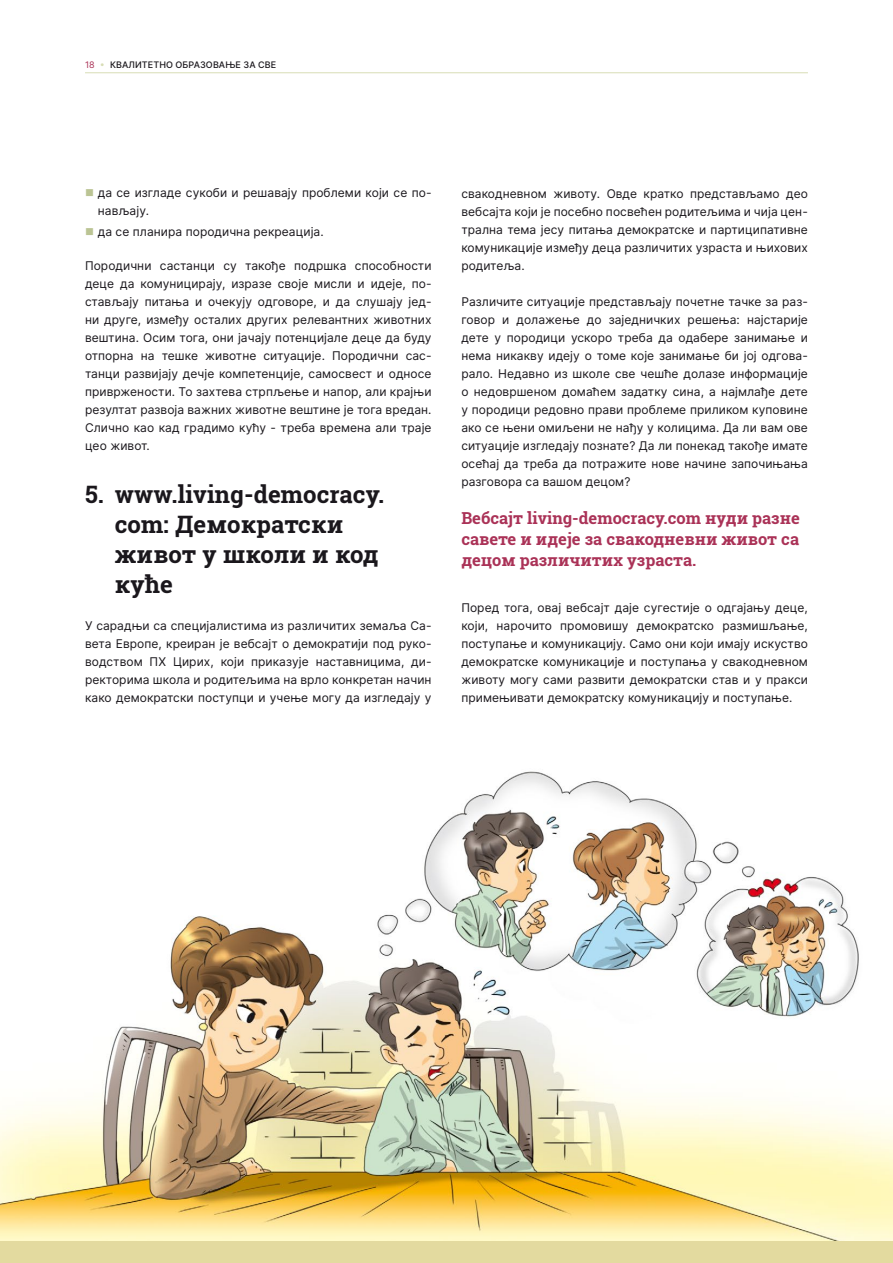
<style>
.page{position:relative;width:893px;height:1263px;background:#fff}
.page>*{position:absolute;margin:0;border:0;box-sizing:border-box;transform-origin:0 0}
.t1{font:700 24px/30px "Roboto Slab";letter-spacing:.005em;color:#1a171c}
.t2{font:700 16.5px/21px "Roboto Slab";color:#aa3257;text-align:justify}
.t3{font:12px/18px "Inter";letter-spacing:.005em;color:#1a171c;text-align:justify}
.t4{font:500 9px "Inter";letter-spacing:.01em;color:#1a171c}
.s1{font-weight:400;color:#aa3257}
.s2{font-weight:400;color:#d8ddb5}
</style>
<div class="page">
<img style="left:0;top:771px;width:893px;height:471px">
<div style="left:0;top:1242px;width:893px;height:21px;background:#e3da9f"></div>
<hr style="left:85px;top:72px;width:723px;height:1px;background:#d8ddb5">
<p class="t4" style="left:85px;top:58px;width:193px"><span class="s1">18</span> <span class="s2">•</span> КВАЛИТЕТНО ОБРАЗОВАЊЕ ЗА СВЕ</p>
<p class="t3" style="left:98px;top:183px;width:335px">да се изгладе сукоби и решавају проблеми који се по&shy;нављају.</p>
<p class="t3" style="left:98px;top:222px;width:227px">да се планира породична рекреација.</p>
<p class="t3" style="left:85px;top:256px;width:348px">Породични састанци су такође подршка способности деце да комуницирају, изразе своје мисли и идеје, по&shy;стављају питања и очекују одговоре, и да слушају јед&shy;ни друге, између осталих других релевантних животних вештина. Осим тога, они јачају потенцијале деце да буду отпорна на тешке животне ситуације. Породични сас&shy;танци развијају дечје компетенције, самосвест и односе привржености. То захтева стрпљење и напор, али крајњи резултат развоја важних животне вештине је тога вредан.<br>Слично као кад градимо кућу - треба времена али траје цео живот.</p>
<h1 class="t1" style="left:115px;top:479px;width:271px;text-indent:-30px">5. www.living-democracy. com: Демократски живот у школи и код куће</h1>
<p class="t3" style="left:85px;top:616px;width:348px">У сарадњи са специјалистима из различитих земаља Са&shy;вета Европе, креиран је вебсајт о демократији под руко&shy;водством ПХ Цирих, који приказује наставницима, ди&shy;ректорима школа и родитељима на врло конкретан начин како демократски поступци и учење могу да изгледају у</p>
<p class="t3" style="left:461px;top:184px;width:348px">свакодневном животу. Овде кратко представљамо део вебсајта који је посебно посвећен родитељима и чија цен&shy;трална тема јесу питања демократске и партиципативне комуникације између деца различитих узраста и њихових родитеља.</p>
<p class="t3" style="left:461px;top:292px;width:348px">Различите ситуације представљају почетне тачке за раз&shy;говор и долажење до заједничких решења: најстарије дете у породици ускоро треба да одабере занимање и нема никакву идеју о томе које занимање би јој одгова&shy;рало. Недавно из школе све чешће долазе информације о недовршеном домаћем задатку сина, а најмлађе дете у породици редовно прави проблеме приликом куповине ако се њени омиљени не нађу у колицима. Да ли вам ове ситуације изгледају познате? Да ли понекад такође имате осећај да треба да потражите нове начине започињања разговора са вашом децом?</p>
<h2 class="t2" style="left:461px;top:507px;width:340px">Вебсајт living-democracy.com нуди разне савете и идеје за свакодневни живот са децом различитих узраста.</h2>
<p class="t3" style="left:461px;top:598px;width:348px">Поред тога, овај вебсајт даје сугестије о одгајању деце, који, нарочито промовишу демократско размишљање, поступање и комуникацију. Само они који имају искуство демократске комуникације и поступања у свакодневном животу могу сами развити демократски став и у пракси примењивати демократску комуникацију и поступање.</p>
</div>
